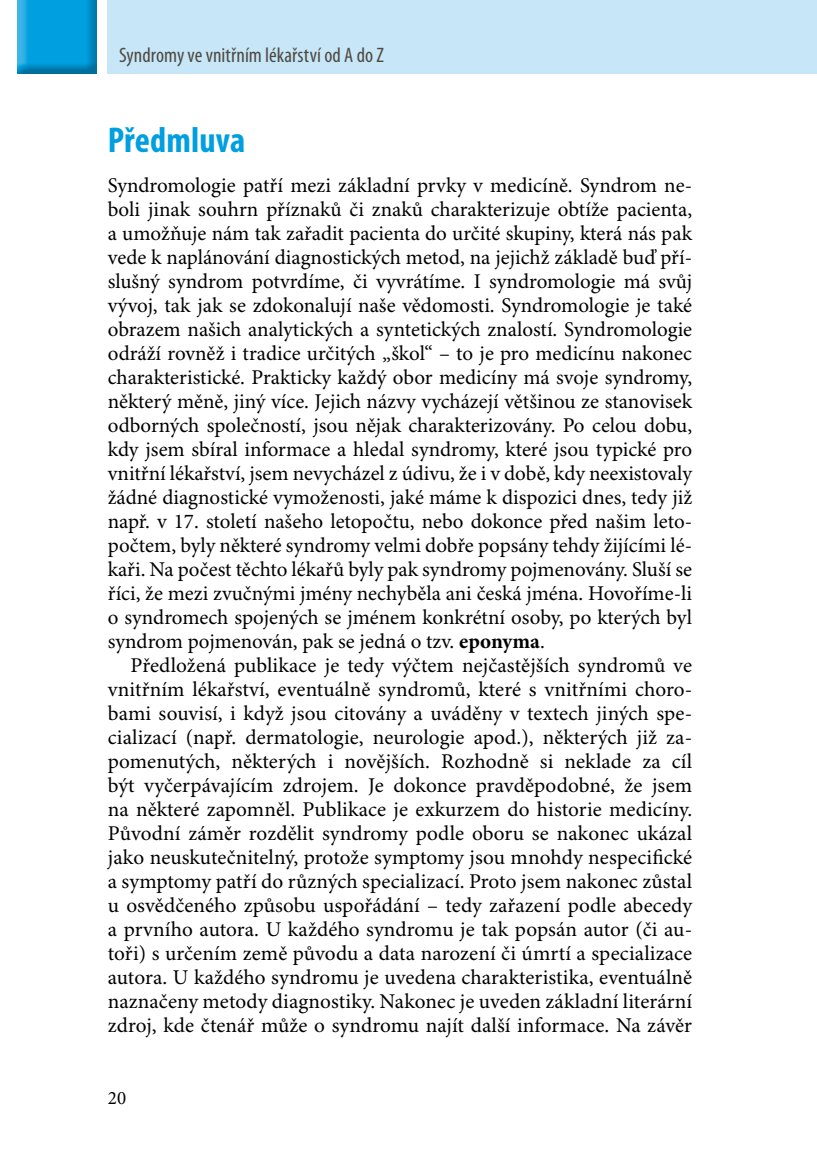
<style>
.page{position:relative;width:817px;height:1174px;background:#fff}
.page>*{position:absolute;margin:0;border:0;box-sizing:border-box;transform-origin:0 0}
.t1{font:700 condensed 36px "Myriad Pro";letter-spacing:.005em;color:#009fe0}
.t2{font:21px/24px "Minion Pro";color:#000;text-align:justify}
.t3{font:condensed 21px "Myriad Pro";letter-spacing:.005em;color:#4e4a40}
.t4{font:19px "Minion Pro";color:#000}
.s1{font-weight:700}
</style>
<div class="page">
<div style="left:108px;top:0;width:708px;height:74px;background:#c7e6f8"></div>
<img style="left:17px;top:0;width:79px;height:74px">
<p class="t3" style="left:119px;top:43px;width:266px">Syndromy ve vnitřním lékařství od A do Z</p>
<h1 class="t1" style="left:108px;top:117px;width:139px">Předmluva</h1>
<p class="t2" style="left:108px;top:174px;width:586px">Syndromologie patří mezi základní prvky v medicíně. Syndrom ne&shy;boli jinak souhrn příznaků či znaků charakterizuje obtíže pacienta, a umožňuje nám tak zařadit pacienta do určité skupiny, která nás pak vede k naplánování diagnostických metod, na jejichž základě buď pří&shy;slušný syndrom potvrdíme, či vyvrátíme. I syndromologie má svůj vývoj, tak jak se zdokonalují naše vědomosti. Syndromologie je také obrazem našich analytických a syntetických znalostí. Syndromologie odráží rovněž i tradice určitých „škol“ – to je pro medicínu nakonec charakteristické. Prakticky každý obor medicíny má svoje syndromy, některý měně, jiný více. Jejich názvy vycházejí většinou ze stanovisek odborných společností, jsou nějak charakterizovány. Po celou dobu, kdy jsem sbíral informace a hledal syndromy, které jsou typické pro vnitřní lékařství, jsem nevycházel z údivu, že i v době, kdy neexistovaly žádné diagnostické vymoženosti, jaké máme k dispozici dnes, tedy již např. v 17. století našeho letopočtu, nebo dokonce před našim leto&shy;počtem, byly některé syndromy velmi dobře popsány tehdy žijícími lé&shy;kaři. Na počest těchto lékařů byly pak syndromy pojmenovány. Sluší se říci, že mezi zvučnými jmény nechyběla ani česká jména. Hovoříme-li o syndromech spojených se jménem konkrétní osoby, po kterých byl syndrom pojmenován, pak se jedná o tzv. <span class="s1">eponyma</span>.</p>
<p class="t2" style="left:108px;top:654px;width:586px;text-indent:23px">Předložená publikace je tedy výčtem nejčastějších syndromů ve vnitřním lékařství, eventuálně syndromů, které s vnitřními choro&shy;bami souvisí, i když jsou citovány a uváděny v textech jiných spe&shy;cializací (např. dermatologie, neurologie apod.), některých již za&shy;pomenutých, některých i novějších. Rozhodně si neklade za cíl být vyčerpávajícím zdrojem. Je dokonce pravděpodobné, že jsem na některé zapomněl. Publikace je exkurzem do historie medicíny.<br>Původní záměr rozdělit syndromy podle oboru se nakonec ukázal jako neuskutečnitelný, protože symptomy jsou mnohdy nespecifické a symptomy patří do různých specializací. Proto jsem nakonec zůstal u osvědčeného způsobu uspořádání – tedy zařazení podle abecedy a prvního autora. U každého syndromu je tak popsán autor (či au&shy;toři) s určením země původu a data narození či úmrtí a specializace autora. U každého syndromu je uvedena charakteristika, eventuálně naznačeny metody diagnostiky. Nakonec je uveden základní literární zdroj, kde čtenář může o syndromu najít další informace. Na závěr</p>
<p class="t4" style="left:108px;top:1087px;width:20px">20</p>
</div>
